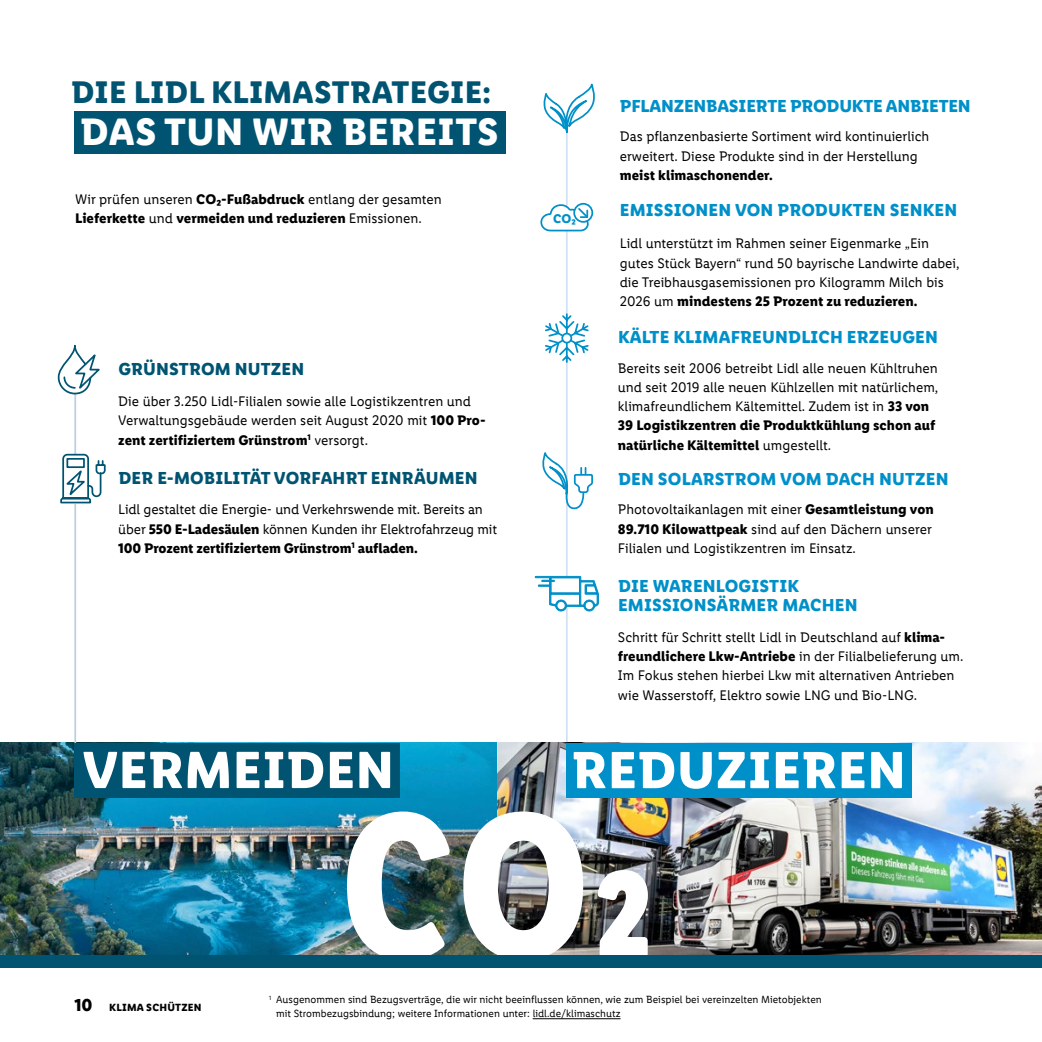
<style>
.page{position:relative;width:1042px;height:1042px;background:#fff}
.page>*{position:absolute;margin:0;border:0;box-sizing:border-box;transform-origin:0 0}
.t1{font:700 52.5px "Lidl Font Pro";letter-spacing:.01em;color:#fff}
.t2{font:700 38.5px "Lidl Font Pro";letter-spacing:.01em;color:#fff}
.t3{font:700 31.5px "Lidl Font Pro";letter-spacing:.01em;color:#005472}
.t4{font:700 17.5px/19.2px "Lidl Font Pro";letter-spacing:.01em;color:#0090c9}
.t5{font:700 17.5px "Lidl Font Pro";letter-spacing:.01em;color:#005472}
.t6{font:700 17.5px "Lidl Font Pro";letter-spacing:-.01em;color:#0090c9}
.t7{font:14px/19.2px "Lidl Font Pro";color:#000}
.t8{font:700 14px "Lidl Font Pro";color:#000}
.t9{font:700 12.78px "Lidl Font Pro";color:#0090c9}
.t10{font:10.5px/14px "Lidl Font Pro";color:#000}
.t11{font:700 10.5px "Lidl Font Pro";letter-spacing:.02em;color:#000}
.s1{font-weight:700}
.s2{font-size:17.5px}
</style>
<div class="page">
<hr style="left:566px;top:122px;width:2px;height:637px;background:#d0e1f3">
<img style="left:0;top:743px;width:1042px;height:212px">
<div style="left:566px;top:743px;width:345px;height:54px;background:#0090c9"></div>
<img style="left:347px;top:811px;width:103px;height:144px">
<img style="left:463px;top:811px;width:120px;height:144px">
<svg style="left:597px;top:870px;width:51px;height:85px"></svg>
<div style="left:74px;top:111px;width:432px;height:42px;background:#005472"></div>
<svg style="left:543px;top:83px;width:52px;height:72px"></svg>
<hr style="left:74px;top:355px;width:2px;height:427px;background:#bad0de">
<div style="left:74px;top:743px;width:325px;height:54px;background:#005472"></div>
<svg style="left:60px;top:453px;width:46px;height:51px"></svg>
<svg style="left:57px;top:344px;width:43px;height:51px"></svg>
<svg style="left:542px;top:451px;width:51px;height:59px"></svg>
<svg style="left:535px;top:576px;width:64px;height:35px"></svg>
<svg style="left:545px;top:312px;width:44px;height:52px"></svg>
<hr style="left:533px;top:1018px;width:87px;height:1px;background:#000">
<div style="left:0;top:955px;width:1042px;height:12px;background:#005472"></div>
<div style="left:573px;top:203px;width:20px;height:20px;border:2px solid #0090c9;border-radius:50%"></div>
<svg style="left:540px;top:202px;width:49px;height:30px"></svg>
<h3 class="t3" style="left:71px;top:74px;width:422px">DIE LIDL KLIMASTRATEGIE:</h3>
<h2 class="t2" style="left:80px;top:110px;width:420px">DAS TUN WIR BEREITS</h2>
<p class="t7" style="left:75px;top:189px;width:368px">Wir prüfen unseren <span class="s1">CO₂-Fußabdruck</span> entlang der gesamten<br><span class="s1">Lieferkette</span> und <span class="s1">vermeiden und reduzieren</span> Emissionen.</p>
<p class="t5" style="left:118px;top:359px;width:187px">GRÜNSTROM NUTZEN</p>
<p class="t7" style="left:118px;top:392px;width:369px">Die über 3.250 Lidl-Filialen sowie alle Logistikzentren und<br>Verwaltungsgebäude werden seit August 2020 mit <span class="s1">100 Pro&shy;zent zertifiziertem Grünstrom</span><sup>1</sup> versorgt.</p>
<p class="t5" style="left:118px;top:468px;width:361px">DER E-MOBILITÄT VORFAHRT EINRÄUMEN</p>
<p class="t7" style="left:118px;top:500px;width:380px">Lidl gestaltet die Energie- und Verkehrswende mit. Bereits an über <span class="s1">550 E-Ladesäulen</span> können Kunden ihr Elektrofahrzeug mit<br><span class="s1">100 Prozent zertifiziertem Grünstrom</span><sup>1</sup> <span class="s1">aufladen.</span></p>
<h1 class="t1" style="left:83px;top:740px;width:313px">VERMEIDEN</h1>
<p class="t6" style="left:620px;top:96px;width:352px">PFLANZENBASIERTE PRODUKTE ANBIETEN</p>
<p class="t9" style="left:553px;top:212px;width:24px">CO₂</p>
<p class="t7" style="left:620px;top:127px;width:311px">Das pflanzenbasierte Sortiment wird kontinuierlich erweitert. Diese Produkte sind in der Herstellung</p>
<p class="t8" style="left:620px;top:167px;width:154px">meist klimaschonender.</p>
<p class="t4" style="left:620px;top:201px;width:339px">EMISSIONEN VON PRODUKTEN SENKEN</p>
<p class="t7" style="left:620px;top:234px;width:341px">Lidl unterstützt im Rahmen seiner Eigenmarke „Ein gutes Stück Bayern“ rund 50 bayrische Landwirte dabei, die Treibhausgasemissionen pro Kilogramm Milch bis 2026 um <span class="s1">mindestens 25 Prozent zu reduzieren.</span></p>
<p class="t4" style="left:618px;top:328px;width:321px">KÄLTE KLIMAFREUNDLICH ERZEUGEN</p>
<p class="t7" style="left:618px;top:358px;width:322px">Bereits seit 2006 betreibt Lidl alle neuen Kühltruhen und seit 2019 alle neuen Kühlzellen mit natürlichem, klimafreundlichem Kältemittel. Zudem ist in <span class="s1">33 von 39 Logistikzentren die Produktkühlung schon auf natürliche Kältemittel</span> umgestellt.</p>
<p class="t4" style="left:618px;top:470px;width:332px">DEN SOLARSTROM VOM DACH NUTZEN</p>
<p class="t7" style="left:618px;top:500px;width:317px">Photovoltaikanlagen mit einer <span class="s1">Gesamtleistung von<br>89.710 Kilowattpeak</span> sind auf den Dächern unserer<br>Filialen und Logistikzentren im Einsatz.</p>
<p class="t4" style="left:618px;top:576px;width:241px">DIE WARENLOGISTIK<br>EMISSIONSÄRMER MACHEN</p>
<p class="t7" style="left:618px;top:627px;width:347px">Schritt für Schritt stellt Lidl in Deutschland auf <span class="s1">klima&shy;freundlichere Lkw-Antriebe</span> in der Filialbelieferung um.<br>Im Fokus stehen hierbei Lkw mit alternativen Antrieben wie Wasserstoff, Elektro sowie LNG und Bio-LNG.</p>
<h1 class="t1" style="left:571px;top:740px;width:336px">REDUZIEREN</h1>
<p class="t11" style="left:74px;top:1001px;width:129px"><span class="s2">10</span> KLIMA SCHÜTZEN</p>
<p class="t10" style="left:276px;top:992px;width:547px;text-indent:-7px"><sup>1</sup> Ausgenommen sind Bezugsverträge, die wir nicht beeinflussen können, wie zum Beispiel bei vereinzelten Mietobjekten mit Strombezugsbindung; weitere Informationen unter: lidl.de/klimaschutz</p>
</div>
